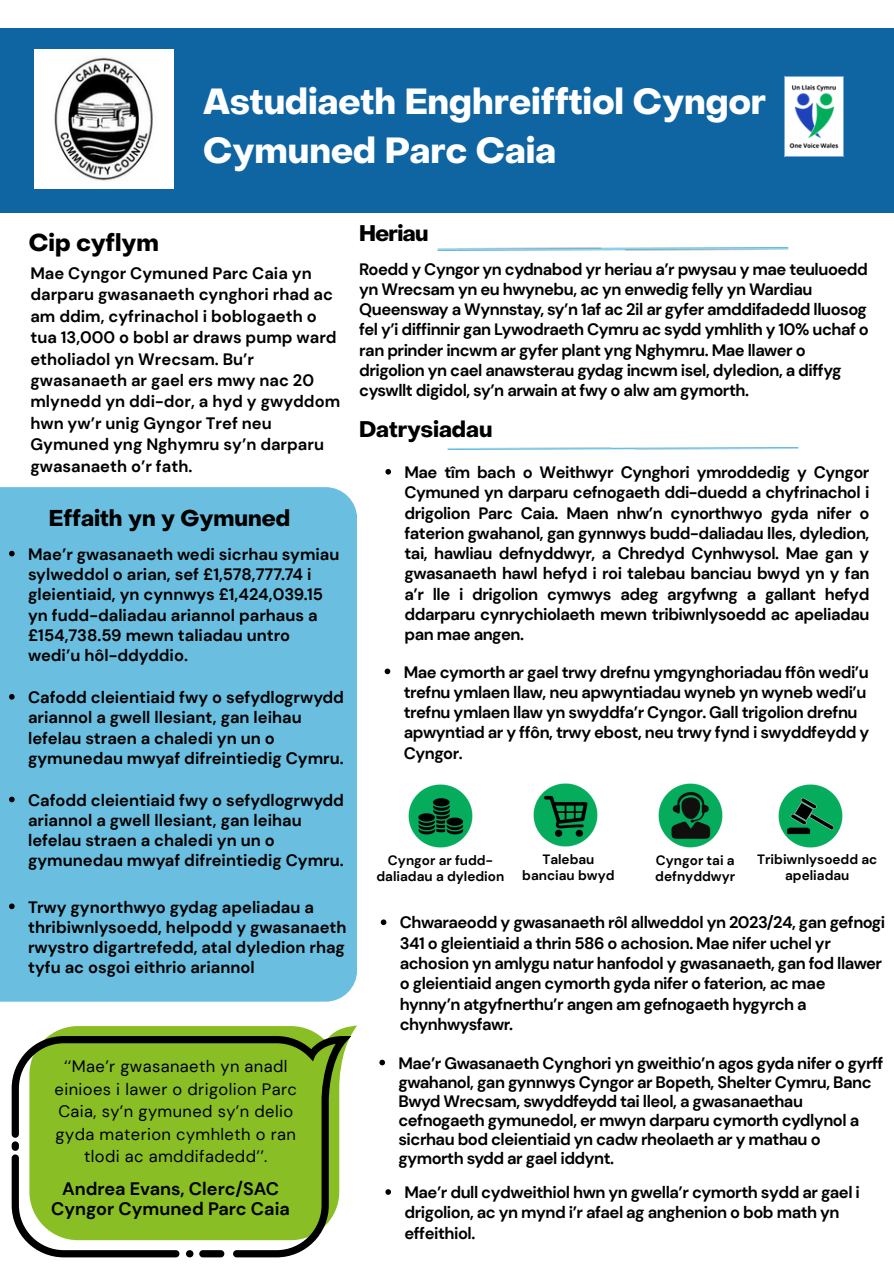
<style>
.page{position:relative;width:894px;height:1264px;background:#fff}
.page>*{position:absolute;margin:0;border:0;box-sizing:border-box;transform-origin:0 0}
.t1{font:700 35.7px/49.5px "Object Sans";color:#fff}
.t2{font:700 24px "Object Sans";color:#000}
.t3{font:700 22.5px "Object Sans";color:#000}
.t4{font:700 22.2px "Object Sans";color:#000}
.t5{font:700 18px/20.2px "DM Sans";color:#000;text-align:center}
.t6{font:700 16.5px/20.2px "DM Sans";letter-spacing:-.03em;color:#000}
.t7{font:700 16.5px/20.2px "DM Sans";color:#000}
.t8{font:16.5px/22.5px "DM Sans";letter-spacing:.025em;color:#000;text-align:center}
.t9{font:700 13.5px/15.8px "DM Sans";color:#000;text-align:center}
</style>
<div class="page">
<div style="left:0;top:29px;width:893px;height:183px;background:#0f64a2"></div>
<img style="left:447px;top:447px;width:352px;height:2px">
<svg style="left:784px;top:76px;width:59px;height:80px;background:#c6dbdf"></svg>
<img style="left:35px;top:50px;width:138px;height:138px">
<img style="left:408px;top:784px;width:65px;height:64px">
<img style="left:533px;top:783px;width:65px;height:64px">
<img style="left:658px;top:783px;width:65px;height:65px">
<img style="left:778px;top:784px;width:65px;height:64px">
<svg style="left:385px;top:469px;width:6px;height:5px"></svg>
<svg style="left:384px;top:668px;width:6px;height:6px"></svg>
<svg style="left:385px;top:1189px;width:6px;height:5px"></svg>
<div style="left:0;top:487px;width:357px;height:514px;background:#6abfe1"></div>
<svg style="left:48px;top:1025px;width:309px;height:12px;fill:#89bf24"></svg>
<svg style="left:12px;top:1036px;width:339px;height:221px;background:#8ab43b"></svg>
<div style="left:199px;top:1250px;width:25px;height:7px;background:#000;border-radius:4px"></div>
<div style="left:186px;top:1250px;width:7px;height:7px;background:#000;border-radius:4px"></div>
<div style="left:12px;top:1141px;width:7px;height:9px;background:#000;border-radius:4px"></div>
<svg style="left:9px;top:551px;width:6px;height:5px"></svg>
<svg style="left:9px;top:694px;width:6px;height:5px"></svg>
<svg style="left:9px;top:796px;width:6px;height:6px"></svg>
<svg style="left:9px;top:903px;width:6px;height:6px"></svg>
<svg style="left:380px;top:919px;width:6px;height:6px"></svg>
<svg style="left:379px;top:1059px;width:6px;height:6px"></svg>
<img style="left:437px;top:248px;width:352px;height:2px">
<p class="t2" style="left:29px;top:233px;width:131px">Cip cyflym</p>
<p class="t1" style="left:203px;top:80px;width:564px">Astudiaeth Enghreifftiol Cyngor<br>Cymuned Parc Caia</p>
<h2 class="t4" style="left:359px;top:224px;width:71px">Heriau</h2>
<h3 class="t7" style="left:30px;top:263px;width:311px;line-height:21.5px">Mae Cyngor Cymuned Parc Caia yn darparu gwasanaeth cynghori rhad ac am ddim, cyfrinachol i boblogaeth o tua 13,000 o bobl ar draws pump ward etholiadol yn Wrecsam. Bu’r gwasanaeth ar gael ers mwy nac 20 mlynedd yn ddi-dor, a hyd y gwyddom hwn yw’r unig Gyngor Tref neu<br>Gymuned yng Nghymru sy’n darparu gwasanaeth o’r fath.</h3>
<p class="t3" style="left:49px;top:509px;width:242px">Effaith yn y Gymuned</p>
<p class="t7" style="left:28px;top:544px;width:313px">Mae’r gwasanaeth wedi sicrhau symiau sylweddol o arian, sef £1,578,777.74 i gleientiaid, yn cynnwys £1,424,039.15 yn fudd-daliadau ariannol parhaus a £154,738.59 mewn taliadau untro wedi’u hôl-ddyddio.</p>
<h3 class="t7" style="left:28px;top:687px;width:317px">Cafodd cleientiaid fwy o sefydlogrwydd ariannol a gwell llesiant, gan leihau lefelau straen a chaledi yn un o gymunedau mwyaf difreintiedig Cymru.</h3>
<h2 class="t7" style="left:28px;top:790px;width:317px">Cafodd cleientiaid fwy o sefydlogrwydd ariannol a gwell llesiant, gan leihau lefelau straen a chaledi yn un o gymunedau mwyaf difreintiedig Cymru.</h2>
<p class="t7" style="left:28px;top:896px;width:320px">Trwy gynorthwyo gydag apeliadau a thribiwnlysoedd, helpodd y gwasanaeth rwystro digartrefedd, atal dyledion rhag tyfu ac osgoi eithrio ariannol</p>
<h4 class="t8" style="left:55px;top:1055px;width:244px">‘‘Mae’r gwasanaeth yn anadl einioes i lawer o drigolion Parc<br>Caia, sy’n gymuned sy’n delio gyda materion cymhleth o ran tlodi ac amddifadedd’’.</h4>
<h3 class="t5" style="left:51px;top:1178px;width:240px">Andrea Evans, Clerc/SAC<br>Cyngor Cymuned Parc Caia</h3>
<p class="t6" style="left:359px;top:259px;width:511px">Roedd y Cyngor yn cydnabod yr heriau a’r pwysau y mae teuluoedd yn Wrecsam yn eu hwynebu, ac yn enwedig felly yn Wardiau Queensway a Wynnstay, sy’n 1af ac 2il ar gyfer amddifadedd lluosog fel y’i diffinnir gan Lywodraeth Cymru ac sydd ymhlith y 10% uchaf o ran prinder incwm ar gyfer plant yng Nghymru. Mae llawer o drigolion yn cael anawsterau gydag incwm isel, dyledion, a diffyg cyswllt digidol, sy’n arwain at fwy o alw am gymorth.</p>
<p class="t4" style="left:359px;top:420px;width:135px">Datrysiadau</p>
<h2 class="t6" style="left:404px;top:462px;width:466px;text-align:justify">Mae tîm bach o Weithwyr Cynghori ymroddedig y Cyngor Cymuned yn darparu cefnogaeth ddi-duedd a chyfrinachol i drigolion Parc Caia. Maen nhw’n cynorthwyo gyda nifer o faterion gwahanol, gan gynnwys budd-daliadau lles, dyledion, tai, hawliau defnyddwyr, a Chredyd Cynhwysol. Mae gan y gwasanaeth hawl hefyd i roi talebau banciau bwyd yn y fan a’r lle i drigolion cymwys adeg argyfwng a gallant hefyd ddarparu cynrychiolaeth mewn tribiwnlysoedd ac apeliadau pan mae angen.</h2>
<p class="t6" style="left:403px;top:661px;width:467px">Mae cymorth ar gael trwy drefnu ymgynghoriadau ffôn wedi’u trefnu ymlaen llaw, neu apwyntiadau wyneb yn wyneb wedi’u trefnu ymlaen llaw yn swyddfa’r Cyngor. Gall trigolion drefnu apwyntiad ar y ffôn, trwy ebost, neu trwy fynd i swyddfeydd y Cyngor.</p>
<p class="t9" style="left:376px;top:852px;width:129px">Cyngor ar fudd&shy;daliadau a dyledion</p>
<p class="t9" style="left:522px;top:851px;width:94px">Talebau banciau bwyd</p>
<p class="t9" style="left:655px;top:852px;width:81px;text-align:left">Cyngor tai a defnyddwyr</p>
<h1 class="t9" style="left:757px;top:851px;width:122px">Tribiwnlysoedd ac apeliadau</h1>
<p class="t6" style="left:399px;top:912px;width:487px">Chwaraeodd y gwasanaeth rôl allweddol yn 2023/24, gan gefnogi 341 o gleientiaid a thrin 586 o achosion. Mae nifer uchel yr achosion yn amlygu natur hanfodol y gwasanaeth, gan fod llawer o gleientiaid angen cymorth gyda nifer o faterion, ac mae hynny’n atgyfnerthu’r angen am gefnogaeth hygyrch a chynhwysfawr.</p>
<p class="t6" style="left:398px;top:1053px;width:486px;line-height:19.2px">Mae’r Gwasanaeth Cynghori yn gweithio’n agos gyda nifer o gyrff gwahanol, gan gynnwys Cyngor ar Bopeth, Shelter Cymru, Banc Bwyd Wrecsam, swyddfeydd tai lleol, a gwasanaethau cefnogaeth gymunedol, er mwyn darparu cymorth cydlynol a sicrhau bod cleientiaid yn cadw rheolaeth ar y mathau o gymorth sydd ar gael iddynt.</p>
<p class="t6" style="left:404px;top:1182px;width:457px">Mae’r dull cydweithiol hwn yn gwella’r cymorth sydd ar gael i drigolion, ac yn mynd i’r afael ag anghenion o bob math yn effeithiol.</p>
</div>
